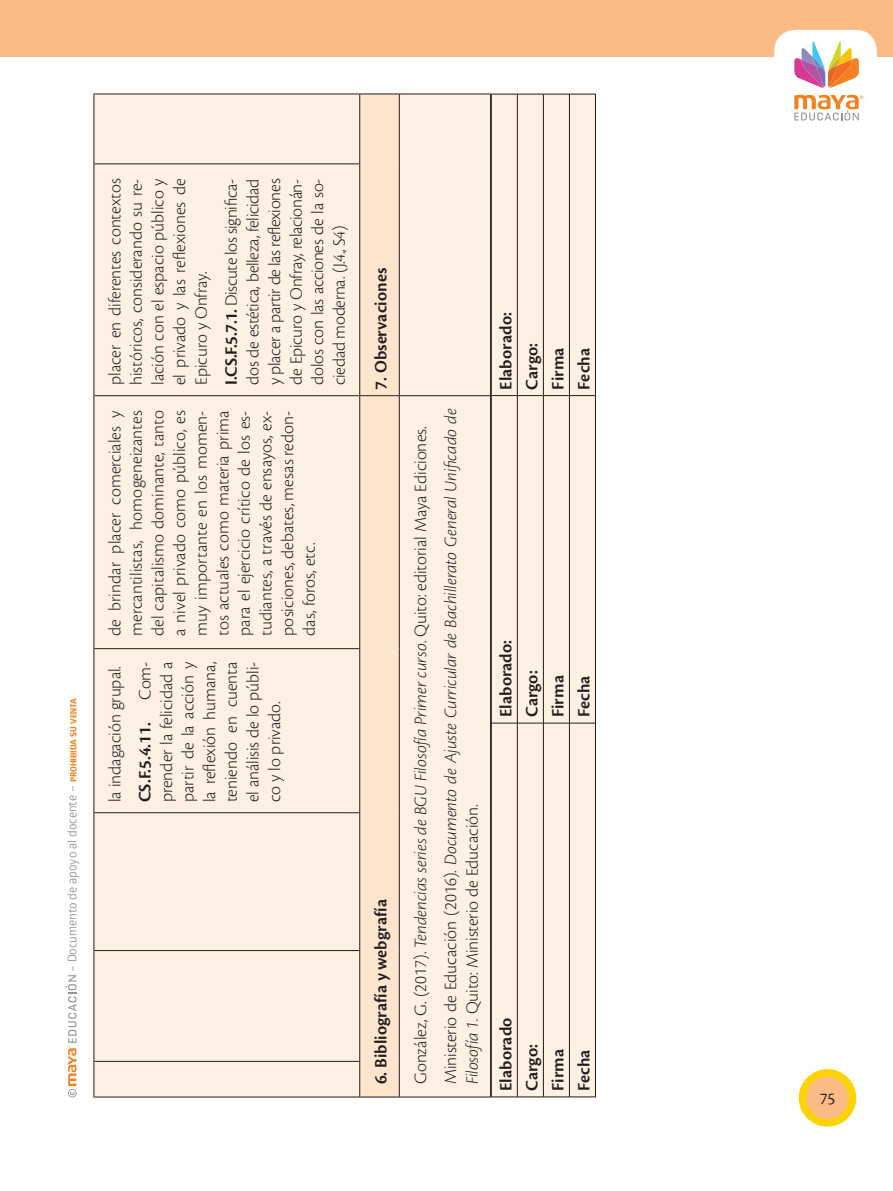
<style>
.page{position:relative;width:893px;height:1191px;background:#fff}
.page>*{position:absolute;margin:0;border:0;box-sizing:border-box;transform-origin:0 0}
.t1{font:300 18px/21.6px "Cronos Pro";color:#231f20;text-align:justify}
.t2{font:italic 300 18px/30.2px "Cronos Pro";letter-spacing:-.005em;color:#231f20}
.t3{font:600 18px "Cronos Pro";color:#231f20}
.t4{font:17.25px "Cronos Pro Disp";color:#231f20}
.t5{font:12px "Glober W01";color:#939598}
.s1{font-weight:800;font-size:8.4px;color:#f58220}
.s2{font-weight:600}
.s3{font-style:normal}
.s4{font-style:italic}
</style>
<div class="page">
<div style="left:802px;top:1072px;width:50px;height:50px;background:#fbbb85;border-radius:50%"></div>
<div style="left:799px;top:1069px;width:57px;height:57px;border:8px solid #fed304;border-radius:50%"></div>
<svg style="left:66px;top:975px;width:11px;height:122px"></svg>
<div style="left:0;top:0;width:893px;height:57px;background:#fbbb85"></div>
<svg style="left:794px;top:95px;width:69px;height:25px"></svg>
<svg style="left:774px;top:30px;width:103px;height:58px"></svg>
<div style="left:94px;top:94px;width:397px;height:1003px;background:#fef0e2"></div>
<svg style="left:360px;top:95px;width:39px;height:1001px;background:#f9e1ca"></svg>
<hr style="left:94px;top:1061px;width:1px;height:36px;background:#231f20">
<hr style="left:94px;top:1096px;width:265px;height:1px;background:#231f20">
<hr style="left:94px;top:950px;width:1px;height:111px;background:#231f20">
<hr style="left:94px;top:1061px;width:265px;height:1px;background:#231f20">
<hr style="left:94px;top:812px;width:1px;height:138px;background:#231f20">
<hr style="left:94px;top:950px;width:265px;height:1px;background:#231f20">
<hr style="left:94px;top:648px;width:1px;height:164px;background:#231f20">
<hr style="left:94px;top:812px;width:265px;height:1px;background:#231f20">
<hr style="left:94px;top:396px;width:1px;height:252px;background:#231f20">
<hr style="left:94px;top:648px;width:265px;height:1px;background:#231f20">
<hr style="left:94px;top:164px;width:1px;height:232px;background:#231f20">
<hr style="left:94px;top:395px;width:265px;height:1px;background:#231f20">
<hr style="left:94px;top:94px;width:1px;height:70px;background:#231f20">
<hr style="left:94px;top:163px;width:265px;height:1px;background:#231f20">
<hr style="left:94px;top:94px;width:265px;height:1px;background:#231f20">
<hr style="left:359px;top:1061px;width:1px;height:36px;background:#231f20">
<hr style="left:360px;top:1096px;width:39px;height:1px;background:#231f20">
<hr style="left:359px;top:950px;width:1px;height:111px;background:#231f20">
<hr style="left:359px;top:812px;width:1px;height:138px;background:#231f20">
<hr style="left:359px;top:648px;width:1px;height:164px;background:#231f20">
<hr style="left:359px;top:396px;width:1px;height:252px;background:#231f20">
<hr style="left:359px;top:164px;width:1px;height:232px;background:#231f20">
<hr style="left:360px;top:395px;width:39px;height:1px;background:#231f20">
<hr style="left:359px;top:94px;width:1px;height:70px;background:#231f20">
<hr style="left:360px;top:94px;width:39px;height:1px;background:#231f20">
<hr style="left:399px;top:1061px;width:1px;height:36px;background:#231f20">
<hr style="left:400px;top:1096px;width:90px;height:1px;background:#231f20">
<hr style="left:399px;top:950px;width:1px;height:111px;background:#231f20">
<hr style="left:399px;top:812px;width:1px;height:138px;background:#231f20">
<hr style="left:399px;top:648px;width:1px;height:164px;background:#231f20">
<hr style="left:399px;top:396px;width:1px;height:252px;background:#231f20">
<hr style="left:399px;top:164px;width:1px;height:232px;background:#231f20">
<hr style="left:400px;top:395px;width:90px;height:1px;background:#231f20">
<hr style="left:399px;top:94px;width:1px;height:70px;background:#231f20">
<hr style="left:400px;top:94px;width:90px;height:1px;background:#231f20">
<hr style="left:490px;top:1061px;width:1px;height:36px;background:#231f20">
<hr style="left:490px;top:950px;width:1px;height:111px;background:#231f20">
<hr style="left:490px;top:812px;width:1px;height:138px;background:#231f20">
<hr style="left:490px;top:648px;width:1px;height:164px;background:#231f20">
<hr style="left:490px;top:396px;width:1px;height:252px;background:#231f20">
<hr style="left:490px;top:164px;width:1px;height:232px;background:#231f20">
<hr style="left:490px;top:94px;width:1px;height:70px;background:#231f20">
<div style="left:491px;top:94px;width:105px;height:1003px;background:#fef0e2"></div>
<hr style="left:491px;top:723px;width:1px;height:374px;background:#231f20">
<hr style="left:491px;top:395px;width:1px;height:328px;background:#231f20">
<hr style="left:491px;top:94px;width:1px;height:301px;background:#231f20">
<hr style="left:517px;top:723px;width:1px;height:374px;background:#231f20">
<hr style="left:517px;top:395px;width:1px;height:328px;background:#231f20">
<hr style="left:517px;top:94px;width:1px;height:301px;background:#231f20">
<hr style="left:543px;top:723px;width:1px;height:374px;background:#231f20">
<hr style="left:543px;top:395px;width:1px;height:328px;background:#231f20">
<hr style="left:543px;top:94px;width:1px;height:301px;background:#231f20">
<hr style="left:569px;top:723px;width:1px;height:374px;background:#231f20">
<svg style="left:492px;top:1096px;width:103px;height:1px"></svg>
<hr style="left:569px;top:395px;width:1px;height:328px;background:#231f20">
<svg style="left:492px;top:722px;width:103px;height:1px"></svg>
<hr style="left:569px;top:94px;width:1px;height:301px;background:#231f20">
<svg style="left:492px;top:395px;width:103px;height:1px"></svg>
<svg style="left:492px;top:94px;width:103px;height:1px"></svg>
<hr style="left:595px;top:723px;width:1px;height:374px;background:#231f20">
<hr style="left:595px;top:395px;width:1px;height:328px;background:#231f20">
<hr style="left:595px;top:94px;width:1px;height:301px;background:#231f20">
<p class="t5" style="left:65px;top:972px;width:276px;rotate:-90deg">– Documento de apoyo al docente – <span class="s1">prohibida su venta</span></p>
<p class="t1" style="left:104px;top:385px;width:208px;rotate:-90deg">placer en diferentes contextos históricos, considerando su re&shy;lación con el espacio público y el privado y las reflexiones de Epicuro y Onfray.</p>
<p class="t1" style="left:220px;top:385px;width:208px;rotate:-90deg"><span class="s2">I.CS.F.5.7.1.</span> Discute los significa&shy;dos de estética, belleza, felicidad y placer a partir de las reflexiones de Epicuro y Onfray, relacionán&shy;dolos con las acciones de la so&shy;ciedad moderna. (J.4., S4)</p>
<p class="t1" style="left:104px;top:636px;width:227px;rotate:-90deg">de brindar placer comerciales y mercantilistas, homogeneizantes del capitalismo dominante, tanto a nivel privado como público, es muy importante en los momen&shy;tos actuales como materia prima para el ejercicio crítico de los es&shy;tudiantes, a través de ensayos, ex&shy;posiciones, debates, mesas redon&shy;das, foros, etc.</p>
<p class="t1" style="left:104px;top:802px;width:138px;rotate:-90deg">la indagación grupal.</p>
<p class="t1" style="left:134px;top:802px;width:142px;text-indent:102px;rotate:-90deg">Com&shy;prender la felicidad a partir de la acción y la reflexión humana, teniendo en cuenta el análisis de lo públi&shy;co y lo privado.</p>
<p class="t3" style="left:135px;top:802px;width:81px;rotate:-90deg">CS.F.5.4.11.</p>
<p class="t3" style="left:371px;top:390px;width:123px;rotate:-90deg">7. Observaciones</p>
<p class="t3" style="left:371px;top:1084px;width:187px;rotate:-90deg">6. Bibliografía y webgrafía</p>
<p class="t2" style="left:405px;top:1084px;width:677px;rotate:-90deg"><span class="s3">González, G. (2017).</span> Tendencias series de BGU Filosofía Primer curso<span class="s3">. Quito: editorial Maya Ediciones.<br>Ministerio de Educación (2016).</span> Documento de Ajuste Curricular de Bachillerato General Unificado de</p>
<p class="t1" style="left:461px;top:1084px;width:281px;rotate:-90deg"><span class="s4">Filosofía 1.</span> Quito: Ministerio de Educación.</p>
<p class="t3" style="left:495px;top:389px;width:79px;rotate:-90deg">Elaborado:</p>
<p class="t3" style="left:521px;top:389px;width:48px;rotate:-90deg">Cargo:</p>
<p class="t3" style="left:547px;top:389px;width:43px;rotate:-90deg">Firma</p>
<p class="t3" style="left:574px;top:389px;width:43px;rotate:-90deg">Fecha</p>
<p class="t3" style="left:495px;top:717px;width:79px;rotate:-90deg">Elaborado:</p>
<p class="t3" style="left:521px;top:717px;width:48px;rotate:-90deg">Cargo:</p>
<p class="t3" style="left:547px;top:717px;width:43px;rotate:-90deg">Firma</p>
<p class="t3" style="left:574px;top:717px;width:43px;rotate:-90deg">Fecha</p>
<p class="t3" style="left:495px;top:1091px;width:75px;rotate:-90deg">Elaborado</p>
<p class="t3" style="left:521px;top:1091px;width:48px;rotate:-90deg">Cargo:</p>
<p class="t3" style="left:547px;top:1091px;width:43px;rotate:-90deg">Firma</p>
<p class="t3" style="left:574px;top:1091px;width:43px;rotate:-90deg">Fecha</p>
<p class="t4" style="left:820px;top:1088px;width:17px">75</p>
</div>
